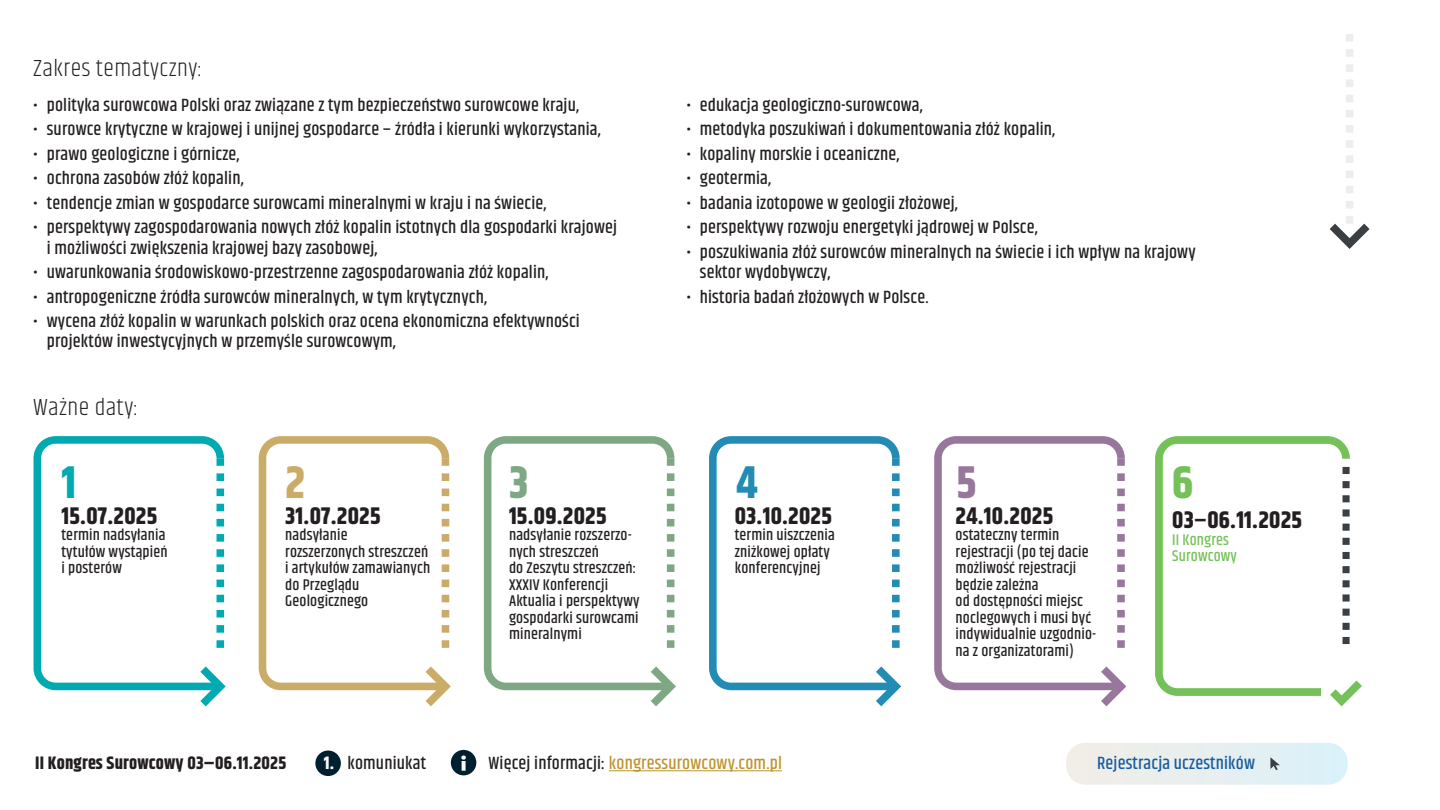
<style>
.page{position:relative;width:1440px;height:810px;background:#fff}
.page>*{position:absolute;margin:0;border:0;box-sizing:border-box;transform-origin:0 0}
.t1{font:700 45.75px "Khand";color:#00aab0}
.t2{font:700 45.75px "Khand";color:#caac68}
.t3{font:700 45.75px "Khand";color:#7ea884}
.t4{font:700 45.75px "Khand";color:#238cb5}
.t5{font:700 45.75px "Khand";color:#98779d}
.t6{font:700 45.75px "Khand";color:#75c159}
.t7{font:700 24px "Khand";letter-spacing:.01em;color:#231f20}
.t8{font:300 24px "Khand";letter-spacing:.025em;color:#231f20}
.t9{font:500 18px/20.2px "Khand";letter-spacing:.01em;color:#231f20}
.t10{font:500 18px "Khand";letter-spacing:.01em;color:#be942f}
.t11{font:700 18px "Khand";letter-spacing:.01em;color:#231f20}
.t12{font:500 18px "Khand";letter-spacing:.01em;color:#175d9e}
.t13{font:500 15.75px/16.5px "Khand";letter-spacing:.01em;color:#231f20}
.t14{font:500 15.75px/16.5px "Khand";letter-spacing:.01em;color:#75c159}
.s1{font-weight:600}
.s2{font-weight:700;color:#fff}
.s3{color:#231f20}
</style>
<div class="page">
<svg style="left:34px;top:436px;width:190px;height:254px"></svg>
<svg style="left:217px;top:458px;width:7px;height:190px"></svg>
<svg style="left:200px;top:666px;width:26px;height:40px"></svg>
<svg style="left:259px;top:436px;width:190px;height:254px"></svg>
<svg style="left:442px;top:458px;width:7px;height:190px"></svg>
<svg style="left:426px;top:666px;width:25px;height:40px"></svg>
<svg style="left:484px;top:436px;width:190px;height:254px"></svg>
<svg style="left:667px;top:458px;width:7px;height:190px"></svg>
<svg style="left:651px;top:666px;width:25px;height:40px"></svg>
<svg style="left:709px;top:436px;width:191px;height:254px"></svg>
<svg style="left:876px;top:666px;width:25px;height:40px"></svg>
<svg style="left:934px;top:436px;width:191px;height:254px"></svg>
<svg style="left:1117px;top:458px;width:8px;height:190px"></svg>
<svg style="left:1101px;top:666px;width:25px;height:40px"></svg>
<svg style="left:1155px;top:436px;width:195px;height:260px"></svg>
<svg style="left:1343px;top:467px;width:7px;height:177px"></svg>
<svg style="left:1330px;top:680px;width:32px;height:26px"></svg>
<svg style="left:1330px;top:34px;width:40px;height:215px"></svg>
<hr style="left:609px;top:770px;width:173px;height:1px;background:#be942f">
<div style="left:451px;top:750px;width:25px;height:25px;background:#002032;border-radius:50%"></div>
<svg style="left:461px;top:756px;width:5px;height:15px"></svg>
<div style="left:315px;top:751px;width:26px;height:25px;background:#002032;border-radius:50%"></div>
<svg style="left:1066px;top:743px;width:282px;height:42px"></svg>
<h2 class="t8" style="left:33px;top:54px;width:171px">Zakres tematyczny:</h2>
<p class="t9" style="left:33px;top:96px;width:547px">• polityka surowcowa Polski oraz związane z tym bezpieczeństwo surowcowe kraju,</p>
<p class="t9" style="left:33px;top:120px;width:569px">• surowce krytyczne w krajowej i unijnej gospodarce – źródła i kierunki wykorzystania,</p>
<p class="t9" style="left:33px;top:145px;width:208px">• prawo geologiczne i górnicze,</p>
<p class="t9" style="left:33px;top:169px;width:212px">• ochrona zasobów złóż kopalin,</p>
<p class="t9" style="left:33px;top:194px;width:515px">• tendencje zmian w gospodarce surowcami mineralnymi w kraju i na świecie,</p>
<p class="t9" style="left:47px;top:218px;width:572px;text-indent:-14px">• perspektywy zagospodarowania nowych złóż kopalin istotnych dla gospodarki krajowej i możliwości zwiększenia krajowej bazy zasobowej,</p>
<p class="t9" style="left:33px;top:263px;width:517px">• uwarunkowania środowiskowo-przestrzenne zagospodarowania złóż kopalin,</p>
<p class="t9" style="left:33px;top:288px;width:455px">• antropogeniczne źródła surowców mineralnych, w tym krytycznych,</p>
<p class="t9" style="left:47px;top:312px;width:535px;text-indent:-14px">• wycena złóż kopalin w warunkach polskich oraz ocena ekonomiczna efektywności projektów inwestycyjnych w przemyśle surowcowym,</p>
<h2 class="t8" style="left:33px;top:393px;width:107px">Ważne daty:</h2>
<h1 class="t1" style="left:61px;top:450px;width:16px">1</h1>
<h2 class="t7" style="left:61px;top:499px;width:97px">15.07.2025</h2>
<p class="t13" style="left:61px;top:528px;width:108px">termin nadsyłania tytułów wystąpień i posterów</p>
<h1 class="t2" style="left:285px;top:450px;width:22px">2</h1>
<h2 class="t7" style="left:285px;top:499px;width:97px">31.07.2025</h2>
<p class="t13" style="left:285px;top:528px;width:146px">nadsyłanie rozszerzonych streszczeń i artykułów zamawianych do Przeglądu<br>Geologicznego</p>
<h1 class="t3" style="left:509px;top:450px;width:21px">3</h1>
<h2 class="t7" style="left:509px;top:499px;width:99px">15.09.2025</h2>
<p class="t13" style="left:509px;top:528px;width:132px">nadsyłanie rozszerzo&shy;nych streszczeń<br>do Zeszytu streszczeń:<br>XXXIV Konferencji<br>Aktualia i perspektywy gospodarki surowcami mineralnymi</p>
<p class="t9" style="left:686px;top:96px;width:238px">• edukacja geologiczno-surowcowa,</p>
<p class="t9" style="left:686px;top:120px;width:370px">• metodyka poszukiwań i dokumentowania złóż kopalin,</p>
<p class="t9" style="left:686px;top:145px;width:215px">• kopaliny morskie i oceaniczne,</p>
<p class="t9" style="left:686px;top:169px;width:86px">• geotermia,</p>
<p class="t9" style="left:686px;top:194px;width:273px">• badania izotopowe w geologii złożowej,</p>
<p class="t9" style="left:686px;top:218px;width:353px">• perspektywy rozwoju energetyki jądrowej w Polsce,</p>
<p class="t9" style="left:700px;top:243px;width:497px;text-indent:-14px">• poszukiwania złóż surowców mineralnych na świecie i ich wpływ na krajowy sektor wydobywczy,</p>
<p class="t9" style="left:686px;top:288px;width:244px">• historia badań złożowych w Polsce.</p>
<h1 class="t4" style="left:736px;top:450px;width:23px">4</h1>
<h2 class="t7" style="left:735px;top:499px;width:99px">03.10.2025</h2>
<p class="t13" style="left:735px;top:528px;width:102px">termin uiszczenia zniżkowej opłaty konferencyjnej</p>
<h1 class="t5" style="left:957px;top:450px;width:22px">5</h1>
<h2 class="t7" style="left:956px;top:499px;width:99px">24.10.2025</h2>
<p class="t13" style="left:956px;top:528px;width:142px">ostateczny termin rejestracji (po tej dacie możliwość rejestracji będzie zależna<br>od dostępności miejsc noclegowych i musi być indywidualnie uzgodnio&shy;na z organizatorami)</p>
<h1 class="t6" style="left:1172px;top:450px;width:23px">6</h1>
<h2 class="t7" style="left:1172px;top:503px;width:131px">03<span class="s1">–</span>06.11.2025</h2>
<p class="t14" style="left:1172px;top:532px;width:66px">II Kongres<br>Surowcowy</p>
<p class="t11" style="left:35px;top:751px;width:253px">II Kongres Surowcowy 03–06.11.2025</p>
<p class="t9" style="left:324px;top:755px;width:104px"><span class="s2">1.</span> komuniukat</p>
<p class="t10" style="left:489px;top:752px;width:295px"><span class="s3">Więcej informacji:</span> kongressurowcowy.com.pl</p>
<p class="t12" style="left:1097px;top:752px;width:159px">Rejestracja uczestników</p>
</div>
